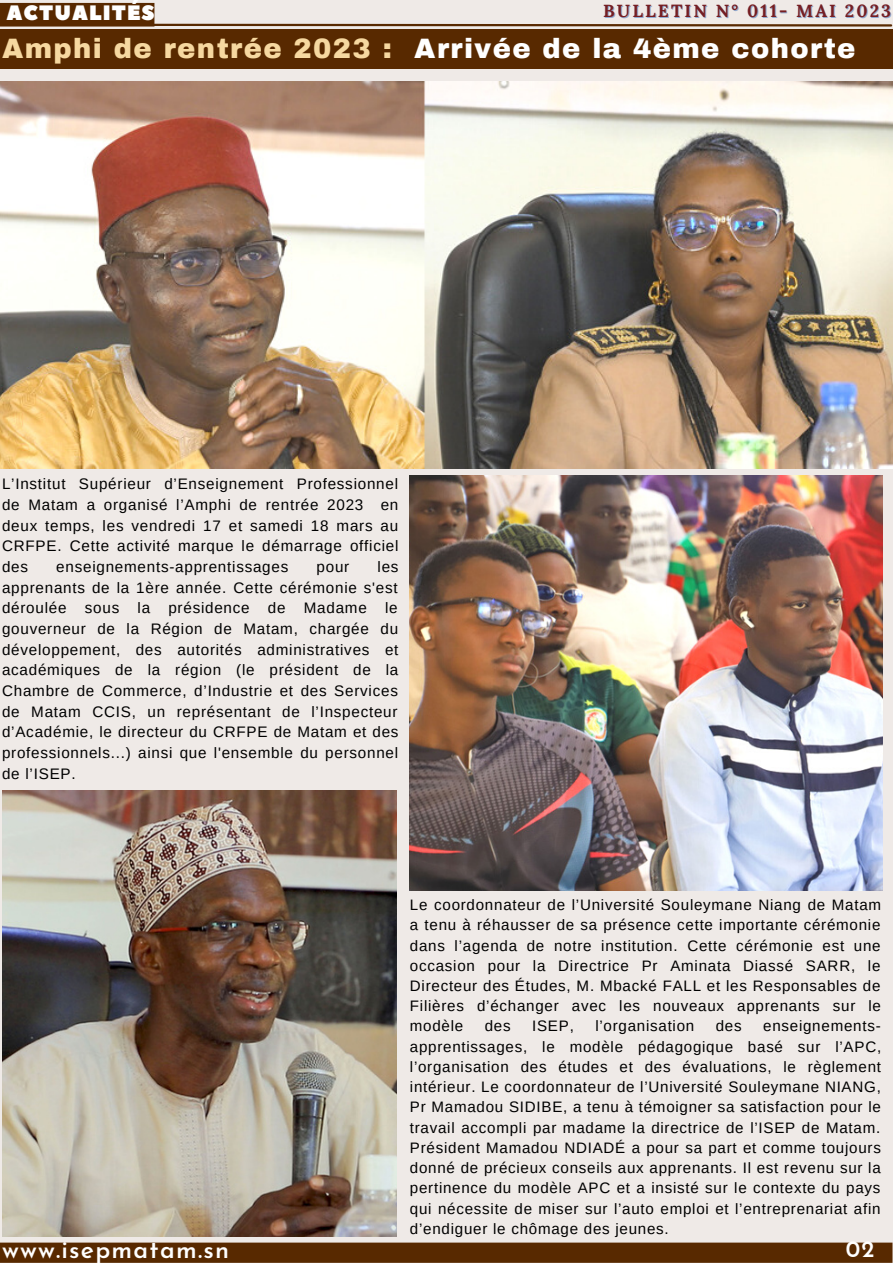
<style>
.page{position:relative;width:893px;height:1264px;background:#fff}
.page>*{position:absolute;margin:0;border:0;box-sizing:border-box;transform-origin:0 0}
.t1{font:900 27.45px "Archivo";letter-spacing:.05em;color:#fff}
.t2{font:600 24.75px "Josefin Sans";letter-spacing:.05em;color:#fff}
.t3{font:600 23.25px "Josefin Sans";color:#fff}
.t4{font:20.85px "Peace Sans";letter-spacing:.05em;color:#fff}
.t5{font:700 17.55px "Lora";letter-spacing:.12em;color:#761e22}
.t6{font:15.15px/20.2px "Arimo";letter-spacing:.05em;color:#000;text-align:justify}
.s1{color:#f6d8a0}
</style>
<div class="page">
<div style="left:0;top:0;width:892px;height:1262px;background:#efeae7"></div>
<div style="left:0;top:1242px;width:892px;height:20px;background:#582900"></div>
<div style="left:0;top:30px;width:892px;height:39px;background:#582900"></div>
<div style="left:0;top:3px;width:154px;height:24px;background:#582900"></div>
<svg style="left:150px;top:23px;width:742px;height:4px"></svg>
<img style="left:410px;top:475px;width:472px;height:415px">
<img style="left:0;top:82px;width:892px;height:387px">
<img style="left:2px;top:790px;width:395px;height:446px">
<p class="t4" style="left:6px;top:-1px;width:150px">ACTUALITÉS</p>
<p class="t5" style="left:603px;top:0;width:289px">BULLETIN N° 011- MAI 2023</p>
<p class="t1" style="left:2px;top:33px;width:854px"><span class="s1">Amphi de rentrée 2023 :</span> Arrivée de la 4ème cohorte</p>
<p class="t6" style="left:2px;top:474px;width:398px;line-height:20.7px">L’Institut Supérieur d’Enseignement Professionnel de Matam a organisé l’Amphi de rentrée 2023 en deux temps, les vendredi 17 et samedi 18 mars au CRFPE. Cette activité marque le démarrage officiel des</p>
<p class="t6" style="left:2px;top:556px;width:398px;line-height:20.7px;text-indent:375px">les apprenants de la 1ère année. Cette cérémonie s'est déroulée sous la présidence de Madame le gouverneur de la Région de Matam, chargée du développement, des autorités administratives et académiques de la région (le président de la Chambre de Commerce, d’Industrie et des Services de Matam CCIS, un représentant de l’Inspecteur d’Académie, le directeur du CRFPE de Matam et des professionnels...) ainsi que l'ensemble du personnel de l’ISEP.</p>
<p class="t6" style="left:56px;top:556px;width:233px">enseignements-apprentissages</p>
<p class="t6" style="left:316px;top:556px;width:34px">pour</p>
<p class="t6" style="left:410px;top:894px;width:473px">Le coordonnateur de l’Université Souleymane Niang de Matam a tenu à réhausser de sa présence cette importante cérémonie dans l’agenda de notre institution. Cette cérémonie est une occasion pour la Directrice Pr Aminata Diassé SARR, le Directeur des Études, M. Mbacké FALL et les Responsables de Filières d’échanger avec les nouveaux apprenants sur le modèle</p>
<p class="t6" style="left:410px;top:1016px;width:473px;text-indent:353px">enseignements&shy;apprentissages, le modèle pédagogique basé sur l’APC, l’organisation des études et des évaluations, le règlement intérieur. Le coordonnateur de l’Université Souleymane NIANG, Pr Mamadou SIDIBE, a tenu à témoigner sa satisfaction pour le travail accompli par madame la directrice de l’ISEP de Matam.<br>Président Mamadou NDIADÉ a pour sa part et comme toujours donné de précieux conseils aux apprenants. Il est revenu sur la pertinence du modèle APC et a insisté sur le contexte du pays qui nécessite de miser sur l’auto emploi et l’entreprenariat afin d’endiguer le chômage des jeunes.</p>
<p class="t6" style="left:484px;top:1016px;width:27px">des</p>
<p class="t6" style="left:532px;top:1016px;width:43px">ISEP,</p>
<p class="t6" style="left:595px;top:1016px;width:100px">l’organisation</p>
<p class="t6" style="left:715px;top:1016px;width:27px">des</p>
<p class="t3" style="left:862px;top:1238px;width:30px">02</p>
<p class="t2" style="left:2px;top:1239px;width:229px">www.isepmatam.sn</p>
<p class="t3" style="left:845px;top:1239px;width:30px">02</p>
</div>
